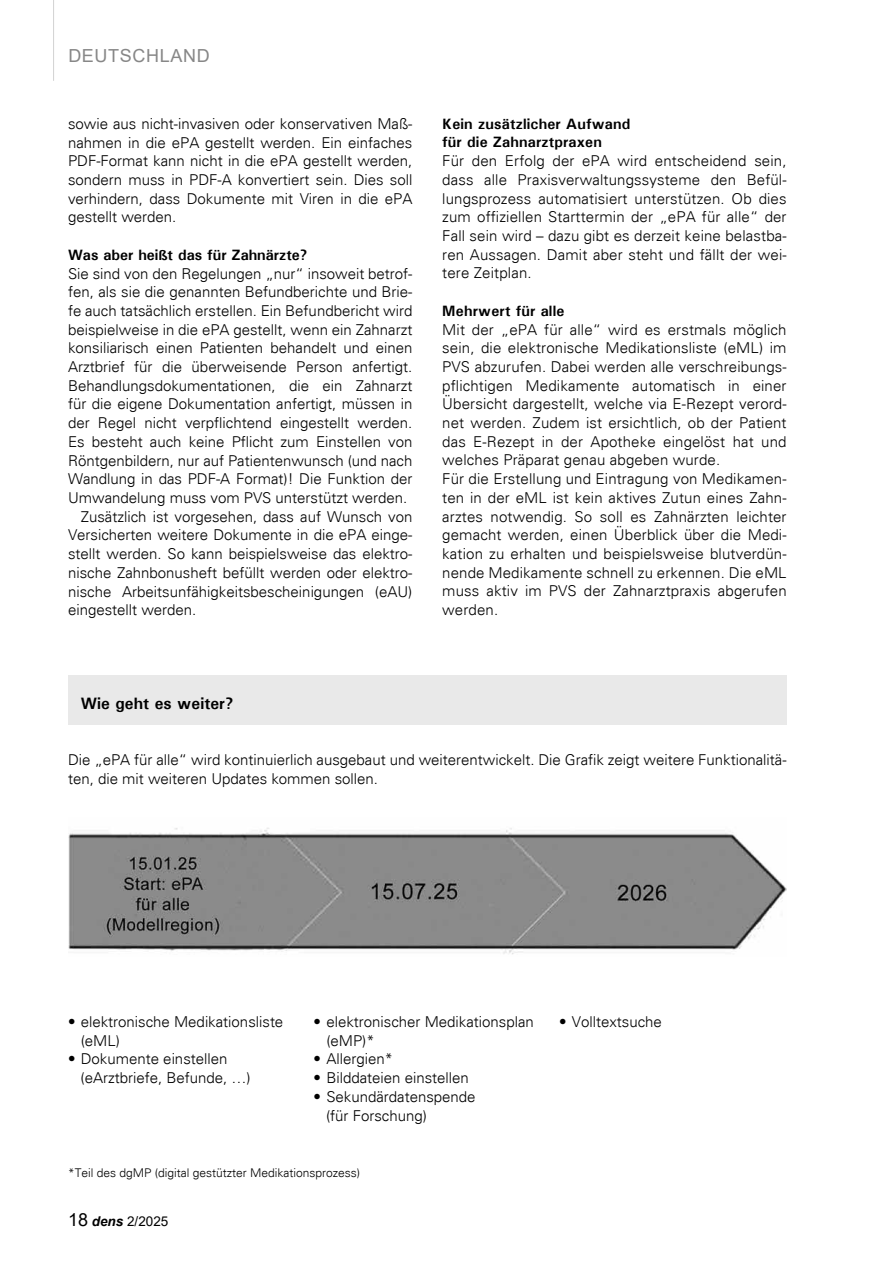
<style>
.page{position:relative;width:893px;height:1263px;background:#fff}
.page>*{position:absolute;margin:0;border:0;box-sizing:border-box;transform-origin:0 0}
.t1{font:18px "Arial";letter-spacing:.035em;color:#878787}
.t2{font:700 16.5px "Univers";color:#000}
.t3{font:300 15px/18.8px "Univers";color:#000}
.t4{font:700 15px/18.8px "Univers";letter-spacing:.01em;color:#000}
.t5{font:13.5px "Arial";color:#000}
.t6{font:300 12px "Univers";color:#000}
.s1{font-size:18px}
.s2{font-weight:700;font-style:italic}
</style>
<div class="page">
<hr style="left:53px;top:0;width:1px;height:81px;background:#d2d2d2">
<div style="left:68px;top:675px;width:719px;height:50px;background:#e9e9e9"></div>
<img style="left:68px;top:828px;width:719px;height:127px">
<p class="t1" style="left:68px;top:43px;width:143px">DEUTSCHLAND</p>
<p class="t3" style="left:68px;top:114px;width:346px;text-align:justify">sowie aus nicht-invasiven oder konservativen Maß&shy;nahmen in die ePA gestellt werden. Ein einfaches PDF-Format kann nicht in die ePA gestellt werden, sondern muss in PDF-A konvertiert sein. Dies soll verhindern, dass Dokumente mit Viren in die ePA gestellt werden.</p>
<p class="t4" style="left:68px;top:245px;width:241px">Was aber heißt das für Zahnärzte?</p>
<p class="t3" style="left:68px;top:264px;width:346px">Sie sind von den Regelungen „nur“ insoweit betrof-</p>
<p class="t3" style="left:68px;top:282px;width:346px">fen, als sie die genannten Befundberichte und Brie-</p>
<p class="t3" style="left:68px;top:301px;width:346px">fe auch tatsächlich erstellen. Ein Befundbericht wird</p>
<p class="t3" style="left:68px;top:320px;width:346px">beispielweise in die ePA gestellt, wenn ein Zahnarzt</p>
<p class="t3" style="left:68px;top:339px;width:346px">konsiliarisch einen Patienten behandelt und einen</p>
<p class="t3" style="left:68px;top:357px;width:346px">Arztbrief für die überweisende Person anfertigt.</p>
<p class="t3" style="left:68px;top:376px;width:346px">Behandlungsdokumentationen, die ein Zahnarzt</p>
<p class="t3" style="left:68px;top:395px;width:346px">für die eigene Dokumentation anfertigt, müssen in</p>
<p class="t3" style="left:68px;top:413px;width:346px">der Regel nicht verpflichtend eingestellt werden.</p>
<p class="t3" style="left:68px;top:432px;width:346px">Es besteht auch keine Pflicht zum Einstellen von</p>
<p class="t3" style="left:68px;top:451px;width:346px">Röntgenbildern, nur auf Patientenwunsch (und nach</p>
<p class="t3" style="left:68px;top:470px;width:346px">Wandlung in das PDF-A Format)! Die Funktion der</p>
<p class="t3" style="left:68px;top:488px;width:341px">Umwandelung muss vom PVS unterstützt werden.</p>
<p class="t3" style="left:81px;top:507px;width:333px">Zusätzlich ist vorgesehen, dass auf Wunsch von</p>
<p class="t3" style="left:68px;top:526px;width:346px">Versicherten weitere Dokumente in die ePA einge-</p>
<p class="t3" style="left:68px;top:544px;width:346px">stellt werden. So kann beispielsweise das elektro-</p>
<p class="t3" style="left:68px;top:563px;width:346px">nische Zahnbonusheft befüllt werden oder elektro-</p>
<p class="t3" style="left:68px;top:582px;width:346px">nische Arbeitsunfähigkeitsbescheinigungen (eAU)</p>
<p class="t3" style="left:68px;top:600px;width:130px">eingestellt werden.</p>
<p class="t4" style="left:442px;top:114px;width:190px">Kein zusätzlicher Aufwand für die Zahnarztpraxen</p>
<p class="t3" style="left:442px;top:151px;width:346px;text-align:justify">Für den Erfolg der ePA wird entscheidend sein, dass alle Praxisverwaltungssysteme den Befül&shy;lungsprozess automatisiert unterstützen. Ob dies zum offiziellen Starttermin der „ePA für alle“ der Fall sein wird – dazu gibt es derzeit keine belastba&shy;ren Aussagen. Damit aber steht und fällt der wei&shy;tere Zeitplan.</p>
<p class="t4" style="left:442px;top:301px;width:124px">Mehrwert für alle</p>
<p class="t3" style="left:442px;top:320px;width:346px">Mit der „ePA für alle“ wird es erstmals möglich sein, die elektronische Medikationsliste (eML) im PVS abzurufen. Dabei werden alle verschreibungs&shy;pflichtigen Medikamente automatisch in einer Übersicht dargestellt, welche via E-Rezept verord&shy;net werden. Zudem ist ersichtlich, ob der Patient das E-Rezept in der Apotheke eingelöst hat und welches Präparat genau abgeben wurde.<br>Für die Erstellung und Eintragung von Medikamen&shy;ten in der eML ist kein aktives Zutun eines Zahn&shy;arztes notwendig. So soll es Zahnärzten leichter gemacht werden, einen Überblick über die Medi&shy;kation zu erhalten und beispielsweise blutverdün&shy;nende Medikamente schnell zu erkennen. Die eML muss aktiv im PVS der Zahnarztpraxis abgerufen werden.</p>
<p class="t2" style="left:81px;top:693px;width:154px">Wie geht es weiter?</p>
<p class="t3" style="left:68px;top:750px;width:720px">Die „ePA für alle“ wird kontinuierlich ausgebaut und weiterentwickelt. Die Grafik zeigt weitere Funktionalitä&shy;ten, die mit weiteren Updates kommen sollen.</p>
<p class="t3" style="left:81px;top:1012px;width:204px;text-indent:-13px">• elektronische Medikationsliste (eML)</p>
<p class="t3" style="left:81px;top:1050px;width:172px;text-indent:-13px">• Dokumente einstellen (eArztbriefe, Befunde, …)</p>
<p class="t3" style="left:326px;top:1012px;width:209px;text-indent:-13px">• elektronischer Medikationsplan (eMP)*</p>
<p class="t3" style="left:314px;top:1050px;width:81px">• Allergien*</p>
<p class="t3" style="left:314px;top:1068px;width:157px">• Bilddateien einstellen</p>
<p class="t3" style="left:326px;top:1087px;width:151px;text-indent:-13px">• Sekundärdatenspende (für Forschung)</p>
<p class="t6" style="left:68px;top:1165px;width:294px">*Teil des dgMP (digital gestützter Medikationsprozess)</p>
<p class="t5" style="left:68px;top:1211px;width:102px"><span class="s1">18</span> <span class="s2">dens</span> 2/2025</p>
<p class="t3" style="left:559px;top:1012px;width:104px">• Volltextsuche</p>
</div>
